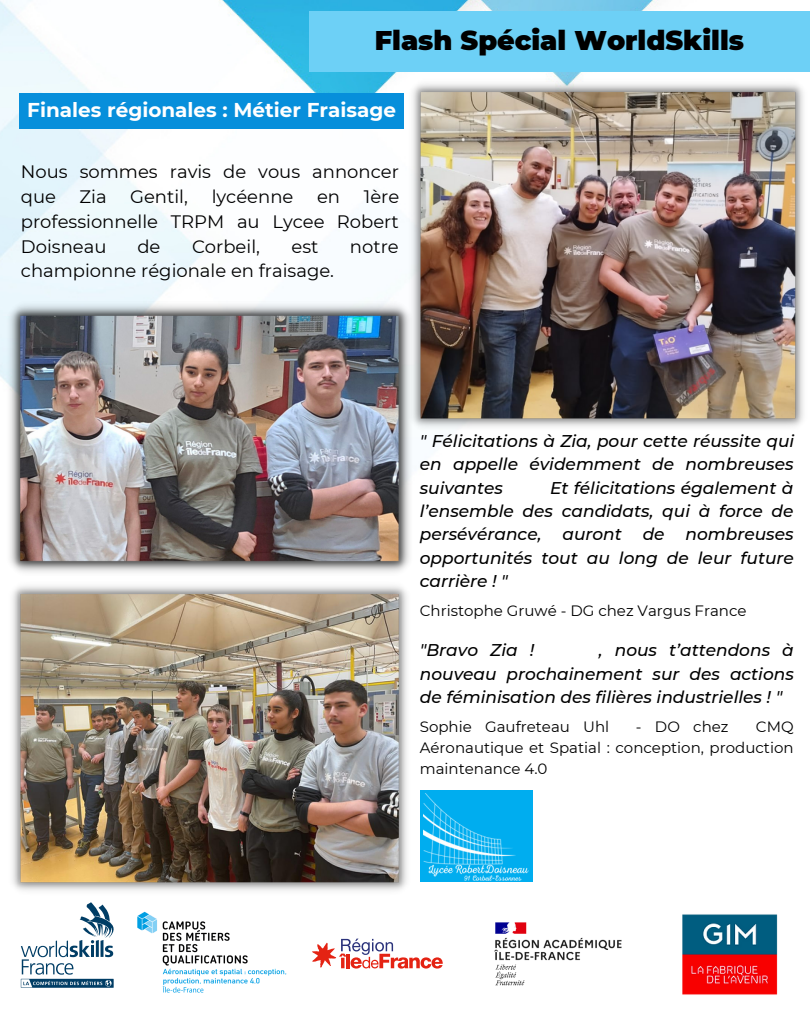
<style>
.page{position:relative;width:810px;height:1013px;background:#fff}
.page>*{position:absolute;margin:0;border:0;box-sizing:border-box;transform-origin:0 0}
.t1{font:900 27px "Montserrat";color:#000}
.t2{font:700 20px "Montserrat";color:#fff}
.t3{font:18px/24.8px "Montserrat";color:#000}
.t4{font:italic 500 17px/23.2px "Montserrat";color:#000;text-align:justify}
.t5{font:15px/21px "Montserrat";color:#000;text-align:justify}
</style>
<div class="page">
<img style="left:0;top:0;width:810px;height:381px">
<div style="left:309px;top:11px;width:501px;height:60px;background:#6dd0f6"></div>
<img style="left:137px;top:911px;width:150px;height:82px">
<svg style="left:21px;top:902px;width:93px;height:85px"></svg>
<svg style="left:312px;top:938px;width:131px;height:30px"></svg>
<img style="left:682px;top:914px;width:96px;height:81px">
<img style="left:494px;top:922px;width:128px;height:64px">
<div style="left:19px;top:93px;width:385px;height:36px;background:#078fdb"></div>
<img style="left:407px;top:78px;width:401px;height:351px">
<img style="left:12px;top:586px;width:395px;height:305px">
<img style="left:5px;top:299px;width:409px;height:274px">
<div style="left:420px;top:790px;width:112px;height:91px;background:#00adef"></div>
<img style="left:424px;top:793px;width:105px;height:87px">
<h1 class="t1" style="left:375px;top:24px;width:371px">Flash Spécial WorldSkills</h1>
<p class="t2" style="left:27px;top:98px;width:370px">Finales régionales : Métier Fraisage</p>
<p class="t3" style="left:21px;top:159px;width:380px">Nous sommes ravis de vous annoncer que</p>
<p class="t3" style="left:80px;top:184px;width:29px">Zia</p>
<p class="t3" style="left:130px;top:184px;width:59px">Gentil,</p>
<p class="t3" style="left:212px;top:184px;width:83px">lycéenne</p>
<p class="t3" style="left:317px;top:184px;width:25px">en</p>
<p class="t3" style="left:21px;top:184px;width:380px;text-align:justify;text-indent:343px">1ère professionnelle TRPM au Lycee Robert Doisneau</p>
<p class="t3" style="left:137px;top:234px;width:25px">de</p>
<p class="t3" style="left:192px;top:234px;width:70px">Corbeil,</p>
<p class="t3" style="left:291px;top:234px;width:28px">est</p>
<p class="t3" style="left:350px;top:234px;width:50px">notre</p>
<p class="t3" style="left:21px;top:258px;width:315px">championne régionale en fraisage.</p>
<p class="t4" style="left:420px;top:429px;width:376px">" Félicitations à Zia, pour cette réussite qui en appelle évidemment de nombreuses suivantes</p>
<p class="t4" style="left:420px;top:476px;width:376px;text-indent:130px">Et félicitations également à l’ensemble des candidats, qui à force de persévérance, auront de nombreuses opportunités tout au long de leur future carrière ! "</p>
<p class="t5" style="left:420px;top:600px;width:328px">Christophe Gruwé - DG chez Vargus France</p>
<p class="t4" style="left:420px;top:638px;width:116px">"Bravo Zia !</p>
<p class="t4" style="left:420px;top:638px;width:376px;text-indent:179px">, nous t’attendons à nouveau prochainement sur des actions de féminisation des filières industrielles ! "</p>
<p class="t5" style="left:420px;top:716px;width:191px">Sophie Gaufreteau Uhl</p>
<p class="t5" style="left:636px;top:716px;width:94px">- DO chez</p>
<p class="t5" style="left:420px;top:716px;width:375px;text-indent:336px">CMQ Aéronautique et Spatial : conception, production maintenance 4.0</p>
</div>
